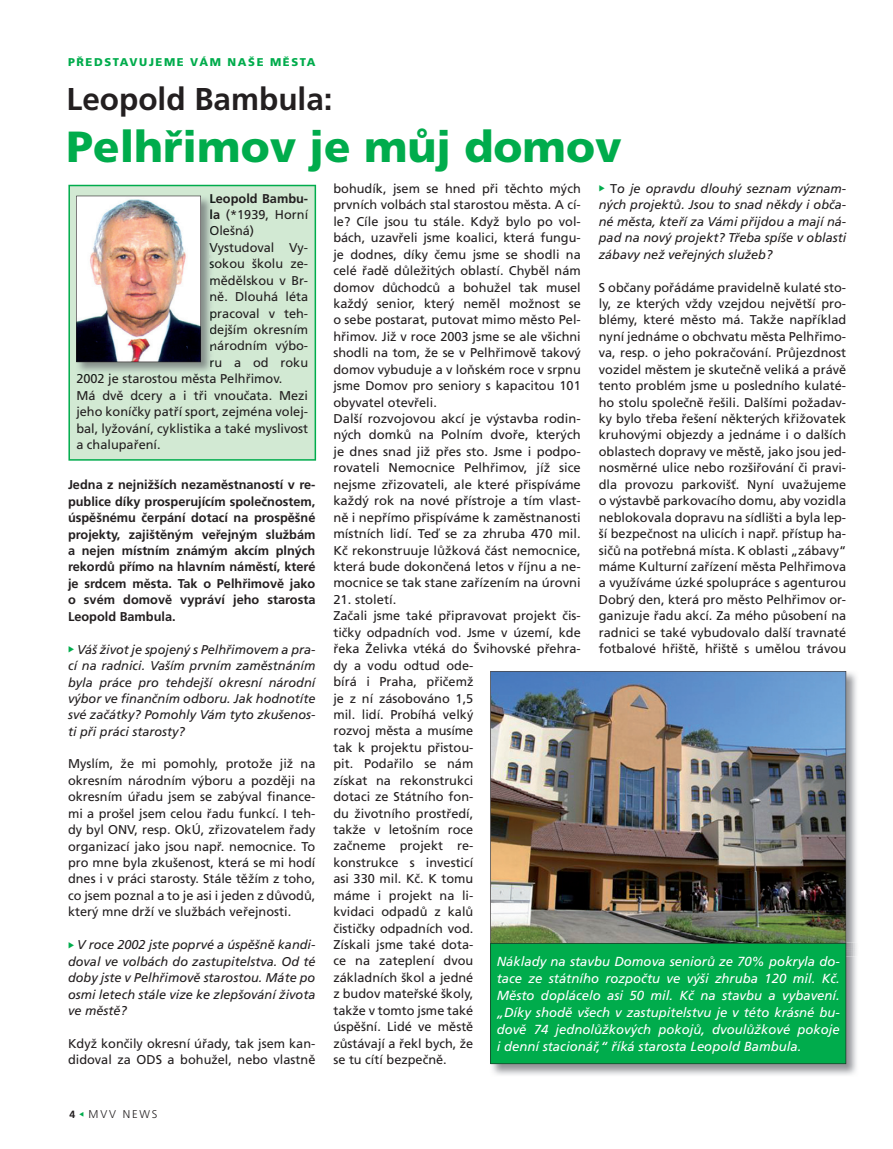
<style>
.page{position:relative;width:893px;height:1149px;background:#fff}
.page>*{position:absolute;margin:0;border:0;box-sizing:border-box;transform-origin:0 0}
.t1{font:900 43.5px "Frutiger CE";color:#00ac4c}
.t2{font:700 31.5px "Frutiger CE";color:#231f20}
.t3{font:italic 13.2px/17px "Frutiger CE";color:#fff;text-align:justify}
.t4{font:12.75px/16.4px "Frutiger CE";color:#231f20}
.t5{font:italic 12.75px/16.4px "Frutiger CE";color:#231f20;text-align:justify}
.t6{font:700 12.75px/16.4px "Frutiger CE";color:#231f20;text-align:justify}
.t7{font:12.75px "Frutiger CE";color:#101a15}
.t8{font:700 12.75px "Frutiger CE";color:#121a16}
.t9{font:900 11.25px "Frutiger CE";letter-spacing:.14em;color:#00ac4c}
.t10{font:300 11.25px "Frutiger CE";letter-spacing:.16em;color:#231f20}
.s1{color:#101a15}
.s2{color:#121a16}
.s3{color:#121a17}
.s4{font-style:normal}
.s5{font-weight:700;font-size:10.5px}
</style>
<div class="page">
<div style="left:68px;top:185px;width:248px;height:275px;background:#d2e9d3"></div>
<img style="left:76px;top:195px;width:138px;height:180px">
<svg style="left:210px;top:195px;width:4px;height:24px"></svg>
<svg style="left:210px;top:226px;width:4px;height:42px"></svg>
<svg style="left:210px;top:275px;width:4px;height:10px"></svg>
<svg style="left:210px;top:291px;width:4px;height:10px"></svg>
<svg style="left:210px;top:308px;width:4px;height:59px"></svg>
<img style="left:76px;top:196px;width:125px;height:166px">
<img style="left:846px;top:671px;width:11px;height:271px">
<img style="left:490px;top:671px;width:356px;height:271px">
<img style="left:490px;top:956px;width:367px;height:119px">
<img style="left:846px;top:942px;width:11px;height:14px">
<div style="left:490px;top:942px;width:356px;height:121px;background:#00ac4c"></div>
<p class="t9" style="left:68px;top:58px;width:249px">PŘEDSTAVUJEME VÁM NAŠE MĚSTA</p>
<h2 class="t2" style="left:67px;top:86px;width:268px">Leopold Bambula:</h2>
<h1 class="t1" style="left:67px;top:129px;width:557px">Pelhřimov je můj domov</h1>
<p class="t6" style="left:209px;top:191px;width:100px"><span class="s1">L</span>eopold Bambu-</p>
<p class="t4" style="left:226px;top:207px;width:84px">(*1939, Horní</p>
<p class="t4" style="left:209px;top:224px;width:46px"><span class="s2">O</span>lešná)</p>
<p class="t4" style="left:209px;top:240px;width:100px"><span class="s3">V</span>ystudoval Vy-</p>
<p class="t4" style="left:209px;top:256px;width:100px"><span class="s3">s</span>okou školu ze-</p>
<p class="t4" style="left:209px;top:273px;width:100px"><span class="s2">m</span>ědělskou v Br-</p>
<p class="t4" style="left:209px;top:289px;width:100px"><span class="s2">n</span>ě. Dlouhá léta</p>
<p class="t4" style="left:209px;top:306px;width:100px"><span class="s2">p</span>racoval v teh-</p>
<p class="t4" style="left:209px;top:322px;width:100px"><span class="s2">d</span>ejším okresním</p>
<p class="t4" style="left:209px;top:339px;width:100px"><span class="s2">n</span>árodním výbo-</p>
<p class="t4" style="left:209px;top:355px;width:100px"><span class="s2">r</span>u a od roku</p>
<p class="t4" style="left:112px;top:371px;width:172px">e s aros ou m s a Pelhřimov.</p>
<p class="t4" style="left:76px;top:388px;width:233px">Má dvě dcery a i tři vnoučata. Mezi</p>
<p class="t4" style="left:76px;top:404px;width:233px">jeho koníčky patří sport, zejména volej-</p>
<p class="t4" style="left:76px;top:421px;width:233px">bal, lyžování, cyklistika a také myslivost</p>
<p class="t4" style="left:76px;top:437px;width:86px">a chalupaření.</p>
<p class="t4" style="left:333px;top:181px;width:249px">bohudík, jsem se hned při těchto mých prvních volbách stal starostou města. A cí&shy;le? Cíle jsou tu stále. Když bylo po vol&shy;bách, uzavřeli jsme koalici, která fungu&shy;je dodnes, díky čemu jsme se shodli na celé řadě důležitých oblastí. Chyběl nám domov důchodců a bohužel tak musel každý senior, který neměl možnost se o sebe postarat, putovat mimo město Pel&shy;hřimov. Již v roce 2003 jsme se ale všichni shodli na tom, že se v Pelhřimově takový domov vybuduje a v loňském roce v srpnu jsme Domov pro seniory s kapacitou 101 obyvatel otevřeli.<br>Další rozvojovou akcí je výstavba rodin&shy;ných domků na Polním dvoře, kterých je dnes snad již přes sto. Jsme i podpo&shy;rovateli Nemocnice Pelhřimov, jíž sice nejsme zřizovateli, ale které přispíváme každý rok na nové přístroje a tím vlast&shy;ně i nepřímo přispíváme k zaměstnanosti místních lidí. Teď se za zhruba 470 mil.<br>Kč rekonstruuje lůžková část nemocnice, která bude dokončená letos v říjnu a ne&shy;mocnice se tak stane zařízením na úrovni</p>
<p class="t4" style="left:333px;top:592px;width:249px">21. století.<br>Začali jsme také připravovat projekt čis&shy;tičky odpadních vod. Jsme v území, kde řeka Želivka vtéká do Švihovské přehra&shy;dy a vodu odtud ode-<br>bírá i Praha, přičemž<br>je z ní zásobováno 1,5<br>mil. lidí. Probíhá velký<br>rozvoj města a musíme<br>tak k projektu přistou-<br>pit. Podařilo se nám<br>získat na rekonstrukci<br>dotaci ze Státního fon-<br>du životního prostředí,<br>takže v letošním roce<br>začneme projekt re-<br>konstrukce s investicí<br>asi 330 mil. Kč. K tomu<br>máme i projekt na li-<br>kvidaci odpadů z kalů<br>čističky odpadních vod.<br>Získali jsme také dota-<br>ce na zateplení dvou<br>základních škol a jedné<br>z budov mateřské školy,<br>takže v tomto jsme také<br>úspěšní. Lidé ve městě<br>zůstávají a řekl bych, že<br>se tu cítí bezpečně.</p>
<p class="t5" style="left:599px;top:181px;width:249px;text-indent:11px"><span class="s4">T</span>o je opravdu dlouhý seznam význam&shy;ných projektů. Jsou to snad někdy i obča&shy;né města, kteří za Vámi přijdou a mají ná&shy;pad na nový projekt? Třeba spíše v oblasti zábavy než veřejných služeb?</p>
<p class="t4" style="left:599px;top:280px;width:249px;text-align:justify">S občany pořádáme pravidelně kulaté sto&shy;ly, ze kterých vždy vzejdou největší pro&shy;blémy, které město má. Takže například nyní jednáme o obchvatu města Pelhřimo&shy;va, resp. o jeho pokračování. Průjezdnost vozidel městem je skutečně veliká a právě tento problém jsme u posledního kulaté&shy;ho stolu společně řešili. Dalšími požadav&shy;ky bylo třeba řešení některých křižovatek kruhovými objezdy a jednáme i o dalších oblastech dopravy ve městě, jako jsou jed&shy;nosměrné ulice nebo rozšiřování či pravi&shy;dla provozu parkovišť. Nyní uvažujeme o výstavbě parkovacího domu, aby vozidla neblokovala dopravu na sídlišti a byla lep&shy;ší bezpečnost na ulicích i např. přístup ha&shy;sičů na potřebná místa. K oblasti „zábavy“ máme Kulturní zařízení města Pelhřimova a využíváme úzké spolupráce s agenturou Dobrý den, která pro město Pelhřimov or&shy;ganizuje řadu akcí. Za mého působení na radnici se také vybudovalo další travnaté fotbalové hřiště, hřiště s umělou trávou</p>
<p class="t8" style="left:209px;top:209px;width:12px">la</p>
<p class="t7" style="left:76px;top:373px;width:57px">2002 j t</p>
<p class="t7" style="left:157px;top:373px;width:6px">t</p>
<p class="t7" style="left:193px;top:373px;width:19px">ě t</p>
<p class="t6" style="left:68px;top:477px;width:249px">Jedna z nejnižších nezaměstnaností v re&shy;publice díky prosperujícím společnostem, úspěšnému čerpání dotací na prospěšné projekty, zajištěným veřejným službám a nejen místním známým akcím plných rekordů přímo na hlavním náměstí, které je srdcem města. Tak o Pelhřimově jako o svém domově vypráví jeho starosta Leopold Bambula.</p>
<p class="t5" style="left:68px;top:642px;width:249px;text-indent:9px">Váš život je spojený s Pelhřimovem a pra&shy;cí na radnici. Vaším prvním zaměstnáním byla práce pro tehdejší okresní národní výbor ve finančním odboru. Jak hodnotíte své začátky? Pomohly Vám tyto zkušenos&shy;ti při práci starosty?</p>
<p class="t4" style="left:68px;top:756px;width:249px;text-align:justify">Myslím, že mi pomohly, protože již na okresním národním výboru a později na okresním úřadu jsem se zabýval finance&shy;mi a prošel jsem celou řadu funkcí. I teh&shy;dy byl ONV, resp. OkÚ, zřizovatelem řady organizací jako jsou např. nemocnice. To pro mne byla zkušenost, která se mi hodí dnes i v práci starosty. Stále těžím z toho, co jsem poznal a to je asi i jeden z důvodů, který mne drží ve službách veřejnosti.</p>
<p class="t5" style="left:68px;top:937px;width:249px;text-indent:9px">V roce 2002 jste poprvé a úspěšně kandi&shy;doval ve volbách do zastupitelstva. Od té doby jste v Pelhřimově starostou. Máte po osmi letech stále vize ke zlepšování života ve městě?</p>
<p class="t4" style="left:68px;top:1035px;width:249px">Když končily okresní úřady, tak jsem kan&shy;didoval za ODS a bohužel, nebo vlastně</p>
<p class="t3" style="left:497px;top:954px;width:345px">Náklady na stavbu Domova seniorů ze 70% pokryla do&shy;tace ze státního rozpočtu ve výši zhruba 120 mil. Kč.<br>Město doplácelo asi 50 mil. Kč na stavbu a vybavení. „Díky shodě všech v zastupitelstvu je v této krásné bu&shy;dově 74 jednolůžkových pokojů, dvoulůžkové pokoje i denní stacionář,“ říká starosta Leopold Bambula.</p>
<p class="t10" style="left:69px;top:1108px;width:90px"><span class="s5">4</span> MVV NEWS</p>
</div>
